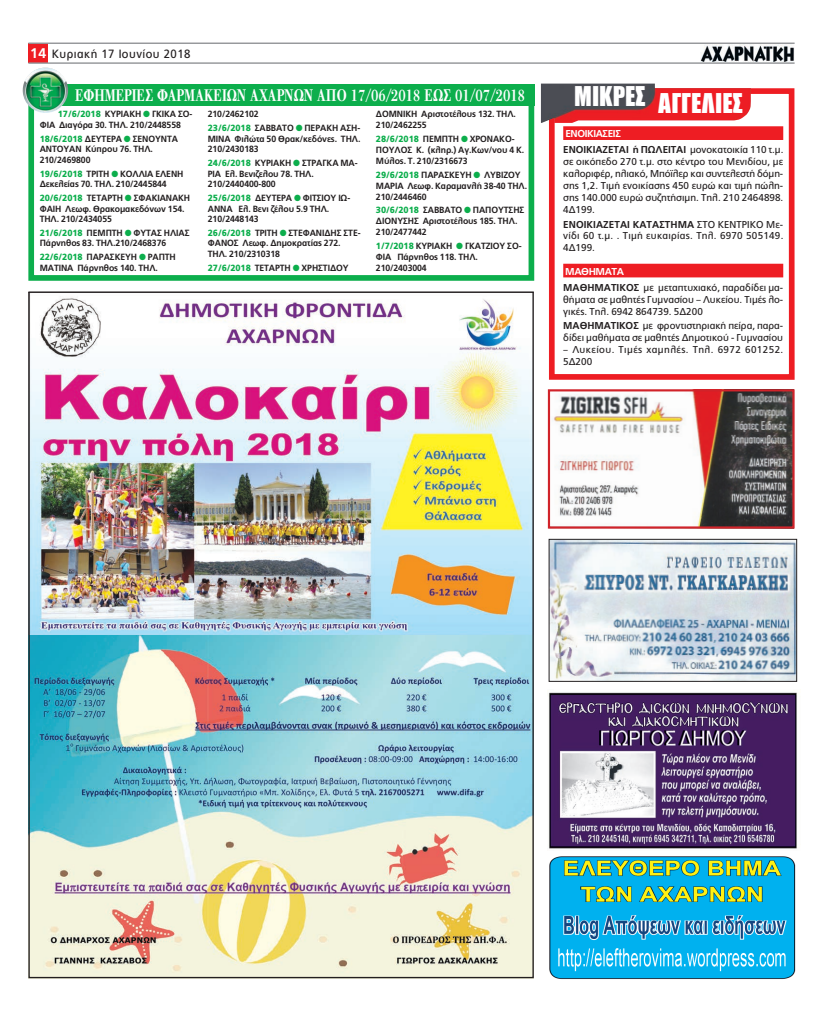
<style>
.page{position:relative;width:823px;height:1021px;background:#fff}
.page>*{position:absolute;margin:0;border:0;box-sizing:border-box;transform-origin:0 0}
.t1{font:900 26.5px "PF Fusion Sans";color:#fff}
.t2{font:700 18px "PF Bodoni Text";color:#fff;scale:.78 1}
.t3{font:12px "PF Catalog";letter-spacing:.04em;color:#231f20;scale:.95 1}
.t4{font:10px/11.9px "PF Catalog";color:#231f20}
.t5{font:700 10px/16.2px "PF Catalog";letter-spacing:-.005em;color:#231f20}
.t6{font:10px/11.9px "PF Catalog";letter-spacing:.04em;color:#231f20}
.t7{font:700 9px/10.7px "PF Catalog";letter-spacing:-.01em;color:#231f20;scale:.96 1}
.s1{font-weight:700;font-size:14px;color:#fff}
.s2{color:#fff}
.s3{font-weight:400}
.s4{font-weight:700}
.s5{font-weight:700;color:#fff}
.s6{font-weight:900;color:#0cae4c}
.s7{color:#0cae4c}
</style>
<div class="page">
<img style="left:548px;top:692px;width:249px;height:157px">
<div style="left:28px;top:43px;width:20px;height:20px;background:#ee1d23"></div>
<hr style="left:28px;top:43px;width:766px;height:1px;background:#939598">
<hr style="left:28px;top:62px;width:766px;height:2px;background:#939598">
<img style="left:700px;top:44px;width:94px;height:17px">
<img style="left:549px;top:856px;width:247px;height:123px">
<img style="left:550px;top:392px;width:241px;height:133px">
<div style="left:547px;top:389px;width:247px;height:139px;border:2px solid #d1232a"></div>
<svg style="left:28px;top:84px;width:507px;height:197px"></svg>
<div style="left:32px;top:84px;width:502px;height:21px;background:#0cae4c"></div>
<img style="left:23px;top:68px;width:45px;height:45px">
<img style="left:550px;top:541px;width:244px;height:138px">
<div style="left:548px;top:539px;width:248px;height:142px;border:1px solid #231f20"></div>
<div style="left:548px;top:88px;width:246px;height:292px;border:6px solid #ee1d23"></div>
<img style="left:540px;top:84px;width:210px;height:39px">
<div style="left:563px;top:126px;width:219px;height:14px;background:#ee1d23"></div>
<div style="left:563px;top:264px;width:219px;height:13px;background:#ee1d23"></div>
<img style="left:30px;top:293px;width:501px;height:683px">
<h3 class="t3" style="left:30px;top:47px;width:170px"><span class="s1">14</span> Κυριακή 17 Ιουνίου 2018</h3>
<h2 class="t2" style="left:75px;top:86px;width:578px">ΕΦΗΜΕΡΙΕΣ ΦΑΡΜΑΚΕΙΩΝ ΑΧΑΡΝΩΝ ΑΠΟ 17/06/2018 ΕΩΣ 01/07/2018</h2>
<h1 class="t1" style="left:574px;top:87px;width:170px">ΜΙΚΡΕΣ ΑΓΓΕΛΙΕΣ</h1>
<p class="t5" style="left:563px;top:126px;width:221px"><span class="s2">ΕΝΟΙΚΙΑΣΕΙΣ<br></span>ΕΝΟΙΚΙΑΖΕΤΑΙ ή ΠΩΛΕΙΤΑΙ <span class="s3">µονοκατοικία 110 τ.µ.</span></p>
<p class="t4" style="left:563px;top:156px;width:221px;text-align:justify">σε οικόπεδο 270 τ.µ. στο κέντρο του Μενιδίου, µε καλοριφέρ, ηλιακό, Μπόϊλερ και συντελεστή δόµη&shy;σης 1,2. Τιµή ενοικίασης 450 ευρώ και τιµή πώλη&shy;σης 140.000 ευρώ συζητήσιµη. Τηλ. 210 2464898.<br>4∆199.</p>
<p class="t4" style="left:563px;top:218px;width:221px;text-align:justify"><span class="s4">ΕΝΟΙΚΙΑΖΕΤΑΙ ΚΑΤΑΣΤΗΜΑ</span> ΣΤΟ ΚΕΝΤΡΙΚΟ Με&shy;νίδι 60 τ.µ. . Τιµή ευκαιρίας. Τηλ. 6970 505149.<br>4∆199.</p>
<p class="t4" style="left:563px;top:263px;width:221px;line-height:16.2px"><span class="s5">ΜΑΘΗΜΑΤΑ<br></span><span class="s4">ΜΑΘΗΜΑΤΙΚΟΣ</span> µε µεταπτυχιακό, παραδίδει µα-</p>
<p class="t4" style="left:563px;top:293px;width:221px">θήµατα σε µαθητές Γυµνασίου – Λυκείου. Τιµές λο&shy;γικές. Τηλ. 6942 864739. 5∆200</p>
<p class="t4" style="left:563px;top:320px;width:221px"><span class="s4">ΜΑΘΗΜΑΤΙΚΟΣ</span> µε φροντιστηριακή πείρα, παρα&shy;δίδει µαθήµατα σε µαθητές ∆ηµοτικού - Γυµνασίου</p>
<p class="t6" style="left:563px;top:344px;width:221px">– Λυκείου. Τιµές χαµηλές. Τηλ. 6972 601252.<br>5∆200</p>
<p class="t7" style="left:376px;top:109px;width:147px">∆ΟΜΝΙΚΗ Αριστοτέλους 132. ΤΗΛ.<br>210/2462255</p>
<p class="t7" style="left:376px;top:134px;width:156px"><span class="s6">28/6/2018</span> ΠΕΜΠΤΗ <span class="s7">●</span> ΧΡΟΝΑΚΟ-<br>ΠΟΥΛΟΣ Κ. (κληρ.) Αγ.Κων/νου 4 Κ.<br>Μύλος. Τ. 210/2316673</p>
<p class="t7" style="left:376px;top:169px;width:159px"><span class="s6">29/6/2018</span> ΠΑΡΑΣΚΕΥΗ <span class="s7">●</span> ΛΥΒΙΖΟΥ<br>ΜΑΡΙΑ Λεωφ. Καραµανλή 38-40 ΤΗΛ.<br>210/2446460</p>
<p class="t7" style="left:376px;top:205px;width:156px"><span class="s6">30/6/2018</span> ΣΑΒΒΑΤΟ <span class="s7">●</span> ΠΑΠΟΥΤΣΗΣ ∆ΙΟΝΥΣΗΣ Αριστοτέλους 185. ΤΗΛ.<br>210/2477442</p>
<p class="t7" style="left:376px;top:240px;width:153px"><span class="s6">1/7/2018</span> ΚΥΡΙΑΚΗ <span class="s7">●</span> ΓΚΑΤΖΙΟΥ ΣΟ-<br>ΦΙΑ Πάρνηθος 118. ΤΗΛ.<br>210/2403004</p>
<p class="t7" style="left:208px;top:108px;width:160px;line-height:13.5px">210/2462102<br><span class="s6">23/6/2018</span> ΣΑΒΒΑΤΟ <span class="s7">●</span> ΠΕΡΑΚΗ ΑΣΗ-</p>
<p class="t7" style="left:208px;top:133px;width:160px">ΜΙΝΑ Φιλώτα 50 Θρακ/κεδόνες. ΤΗΛ.<br>210/2430183</p>
<p class="t7" style="left:208px;top:157px;width:157px"><span class="s6">24/6/2018</span> ΚΥΡΙΑΚΗ <span class="s7">●</span> ΣΤΡΑΓΚΑ ΜΑ-<br>ΡΙΑ Ελ. Βενιζελου 78. ΤΗΛ.<br>210/2440400-800</p>
<p class="t7" style="left:208px;top:192px;width:150px"><span class="s6">25/6/2018</span> ∆ΕΥΤΕΡΑ <span class="s7">●</span> ΦΙΤΣΙΟΥ ΙΩ-<br>ΑΝΝΑ Ελ. Βενι ζέλου 5.9 ΤΗΛ.<br>210/2448143</p>
<p class="t7" style="left:208px;top:227px;width:161px"><span class="s6">26/6/2018</span> ΤΡΙΤΗ <span class="s7">●</span> ΣΤΕΦΑΝΙ∆ΗΣ ΣΤΕ-<br>ΦΑΝΟΣ Λεωφ. ∆ηµοκρατίας 272.<br>ΤΗΛ. 210/2310318</p>
<p class="t7" style="left:208px;top:262px;width:148px"><span class="s6">27/6/2018</span> ΤΕΤΑΡΤΗ <span class="s7">●</span> ΧΡΗΣΤΙ∆ΟΥ</p>
<p class="t7" style="left:40px;top:109px;width:160px;text-indent:18px"><span class="s6">17/6/2018</span> ΚΥΡΙΑΚΗ <span class="s7">●</span> ΓΚΙΚΑ ΣΟ-<br>ΦΙΑ ∆ιαγόρα 30. ΤΗΛ. 210/2448558</p>
<p class="t7" style="left:40px;top:133px;width:145px"><span class="s6">18/6/2018</span> ∆ΕΥΤΕΡΑ <span class="s7">●</span> ΣΕΝΟΥΝΤΑ<br>ΑΝΤΟΥΑΝ Κύπρου 76. ΤΗΛ.<br>210/2469800</p>
<p class="t7" style="left:40px;top:168px;width:151px"><span class="s6">19/6/2018</span> ΤΡΙΤΗ <span class="s7">●</span> ΚΟΛΛΙΑ ΕΛΕΝΗ ∆εκελείας 70. ΤΗΛ. 210/2445844</p>
<p class="t7" style="left:40px;top:192px;width:158px"><span class="s6">20/6/2018</span> ΤΕΤΑΡΤΗ <span class="s7">●</span> ΣΦΑΚΙΑΝΑΚΗ<br>ΦΑΙΗ Λεωφ. Θρακοµακεδόνων 154.<br>ΤΗΛ. 210/2434055</p>
<p class="t7" style="left:40px;top:227px;width:157px"><span class="s6">21/6/2018</span> ΠΕΜΠΤΗ <span class="s7">●</span> ΦΥΤΑΣ ΗΛΙΑΣ<br>Πάρνηθος 83. ΤΗΛ.210/2468376</p>
<p class="t7" style="left:40px;top:251px;width:143px"><span class="s6">22/6/2018</span> ΠΑΡΑΣΚΕΥΗ <span class="s7">●</span> ΡΑΠΤΗ<br>ΜΑΤΙΝΑ Πάρνηθος 140. ΤΗΛ.</p>
</div>
